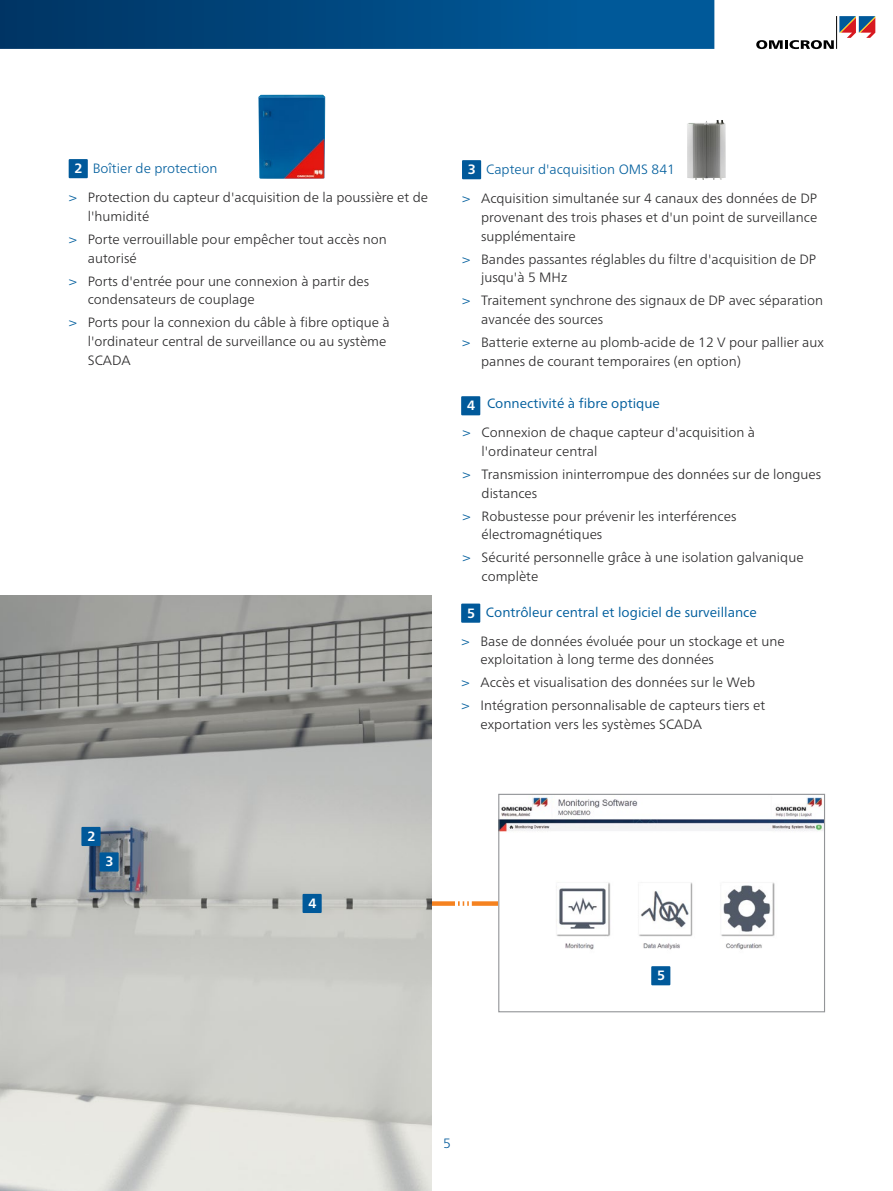
<style>
.page{position:relative;width:893px;height:1191px;background:#fff}
.page>*{position:absolute;margin:0;border:0;box-sizing:border-box;transform-origin:0 0}
.t1{font:300 13.5px/18.8px "Frutiger Neue LTW1 G";color:#292829}
.Content_-_Headline_1{font:13.5px "Frutiger Neue LTW1 G";color:#005e9d}
.Content_-_Headline_2{font:300 13.5px "Frutiger Neue LTW1 G";color:#005e9d}
.t2{font:700 13.5px "Frutiger Neue LTW1 G";color:#fff}
.t3{font:300 13.5px "Frutiger Neue LTW1 G";color:#00599a}
.s1{font-size:14.25px;color:#005e9d}
</style>
<div class="page">
<svg style="left:0;top:0;width:714px;height:98px"></svg>
<svg style="left:756px;top:16px;width:119px;height:33px"></svg>
<svg style="left:432px;top:901px;width:66px;height:4px"></svg>
<div style="left:464px;top:894px;width:3px;height:27px;border:2px solid #fff"></div>
<svg style="left:465px;top:895px;width:4px;height:26px"></svg>
<img style="left:0;top:595px;width:432px;height:596px">
<div style="left:81px;top:827px;width:20px;height:19px;background:#00599a"></div>
<div style="left:99px;top:852px;width:20px;height:19px;background:#00599a"></div>
<div style="left:461px;top:396px;width:19px;height:19px;background:#00599a"></div>
<div style="left:461px;top:603px;width:19px;height:19px;background:#00599a"></div>
<div style="left:462px;top:160px;width:19px;height:19px;background:#00599a"></div>
<img style="left:687px;top:120px;width:32px;height:60px">
<img style="left:500px;top:797px;width:323px;height:189px">
<div style="left:498px;top:793px;width:327px;height:219px;border:1px solid #939598"></div>
<div style="left:651px;top:966px;width:19px;height:19px;background:#00599a"></div>
<div style="left:69px;top:159px;width:19px;height:19px;background:#00599a"></div>
<img style="left:258px;top:95px;width:67px;height:84px">
<div style="left:303px;top:894px;width:19px;height:19px;background:#00599a"></div>
<p class="Content_-_Headline_2" style="left:93px;top:160px;width:126px">Boîtier de protection</p>
<p class="t1" style="left:88px;top:188px;width:342px;text-indent:-19px"><span class="s1">&gt;</span> Protection du capteur d'acquisition de la poussière et de l'humidité</p>
<p class="t1" style="left:88px;top:229px;width:301px;text-indent:-19px"><span class="s1">&gt;</span> Porte verrouillable pour empêcher tout accès non autorisé</p>
<p class="t1" style="left:88px;top:271px;width:283px;text-indent:-19px"><span class="s1">&gt;</span> Ports d'entrée pour une connexion à partir des condensateurs de couplage</p>
<p class="t1" style="left:88px;top:313px;width:303px;text-indent:-19px"><span class="s1">&gt;</span> Ports pour la connexion du câble à fibre optique à l'ordinateur central de surveillance ou au système<br>SCADA</p>
<p class="t2" style="left:75px;top:160px;width:10px">2</p>
<p class="Content_-_Headline_2" style="left:486px;top:161px;width:190px">Capteur d'acquisition OMS 841</p>
<p class="t1" style="left:481px;top:189px;width:338px;text-align:justify;text-indent:-19px"><span class="s1">&gt;</span> Acquisition simultanée sur 4 canaux des données de DP provenant des trois phases et d'un point de surveillance supplémentaire</p>
<p class="t1" style="left:481px;top:249px;width:337px;text-indent:-19px"><span class="s1">&gt;</span> Bandes passantes réglables du filtre d'acquisition de DP jusqu'à 5 MHz</p>
<p class="t1" style="left:481px;top:291px;width:344px;text-indent:-19px"><span class="s1">&gt;</span> Traitement synchrone des signaux de DP avec séparation avancée des sources</p>
<p class="t1" style="left:481px;top:333px;width:344px;text-indent:-19px"><span class="s1">&gt;</span> Batterie externe au plomb-acide de 12 V pour pallier aux pannes de courant temporaires (en option)</p>
<p class="t2" style="left:468px;top:161px;width:10px">3</p>
<p class="Content_-_Headline_1" style="left:487px;top:395px;width:175px">Connectivité à fibre optique</p>
<p class="t1" style="left:482px;top:423px;width:275px;text-indent:-19px"><span class="s1">&gt;</span> Connexion de chaque capteur d'acquisition à l'ordinateur central</p>
<p class="t1" style="left:482px;top:465px;width:341px;text-indent:-19px"><span class="s1">&gt;</span> Transmission ininterrompue des données sur de longues distances</p>
<p class="t1" style="left:482px;top:506px;width:256px;text-indent:-19px"><span class="s1">&gt;</span> Robustesse pour prévenir les interférences électromagnétiques</p>
<p class="t1" style="left:482px;top:548px;width:324px;text-indent:-19px"><span class="s1">&gt;</span> Sécurité personnelle grâce à une isolation galvanique complète</p>
<p class="t2" style="left:467px;top:397px;width:10px">4</p>
<p class="Content_-_Headline_1" style="left:486px;top:603px;width:272px">Contrôleur central et logiciel de surveillance</p>
<p class="t1" style="left:480px;top:631px;width:306px;text-indent:-19px"><span class="s1">&gt;</span> Base de données évoluée pour un stockage et une exploitation à long terme des données</p>
<p class="t1" style="left:461px;top:673px;width:295px"><span class="s1">&gt;</span> Accès et visualisation des données sur le Web</p>
<p class="t1" style="left:480px;top:696px;width:286px;text-indent:-19px"><span class="s1">&gt;</span> Intégration personnalisable de capteurs tiers et exportation vers les systèmes SCADA</p>
<p class="t2" style="left:467px;top:605px;width:10px">5</p>
<p class="t2" style="left:87px;top:828px;width:10px">2</p>
<p class="t2" style="left:105px;top:853px;width:10px">3</p>
<p class="t2" style="left:308px;top:895px;width:10px">4</p>
<p class="t2" style="left:657px;top:967px;width:10px">5</p>
<p class="t3" style="left:443px;top:1135px;width:9px">5</p>
</div>
